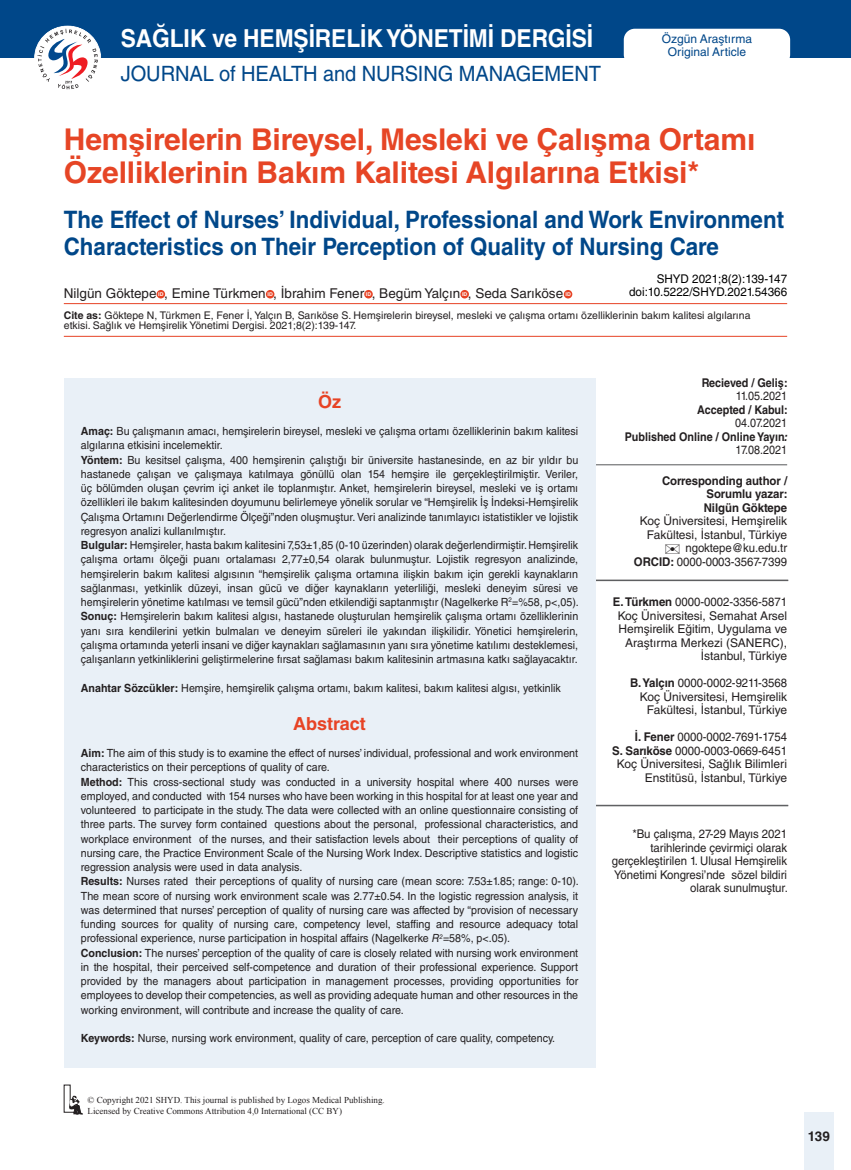
<style>
.page{position:relative;width:851px;height:1170px;background:#fff}
.page>*{position:absolute;margin:0;border:0;box-sizing:border-box;transform-origin:0 0}
.t1{font:700 30px/33px "Helvetica LT Std";letter-spacing:-.005em;color:#e64525}
.t2{font:700 24.75px "Helvetica LT Std";letter-spacing:-.005em;color:#fff;scale:.92 1}
.t3{font:700 24px/27px "Helvetica LT Std";color:#004789;scale:.93 1}
.t4{font:21.15px "Helvetica LT Std";letter-spacing:-.005em;color:#004789;scale:.95 1}
.t5{font:700 18px "Helvetica LT Std";color:#e74325}
.t6{font:13.5px "Helvetica LT Std";color:#231f20}
.t7{font:700 13.5px "Helvetica LT Std";color:#231f20}
.t8{font:12px/13.5px "Helvetica LT Std";letter-spacing:-.005em;color:#231f20;text-align:right}
.t9{font:12px/13.5px "Helvetica LT Std";letter-spacing:-.005em;color:#231f20;text-align:right;scale:.95 1}
.t10{font:700 12px "Helvetica LT Std";letter-spacing:-.005em;color:#231f20;scale:.9 1}
.t11{font:12px "Helvetica LT Std";color:#000}
.t12{font:700 12px/13.5px "Helvetica LT Std";letter-spacing:-.005em;color:#231f20;text-align:right;scale:.95 1}
.t13{font:12px "Helvetica LT Std";letter-spacing:-.005em;color:#231f20;scale:.9 1}
.t14{font:12px "Helvetica LT Std";color:#004789}
.t15{font:11.25px/14.2px "Helvetica LT Std";color:#231f20;text-align:justify;scale:.95 1}
.t16{font:10.5px/10.5px "Helvetica LT Std";color:#231f20}
.t17{font:9px/10.5px "Times New Roman";color:#231f20}
.t18{font:700 6px "Calibri";color:#fff}
.s1{font-weight:700}
.s2{font-style:italic}
</style>
<div class="page">
<div style="left:804px;top:1112px;width:29px;height:57px;background:#e9f0f7"></div>
<div style="left:0;top:0;width:850px;height:57px;background:#004789"></div>
<svg style="left:34px;top:26px;width:67px;height:64px"></svg>
<div style="left:623px;top:29px;width:167px;height:37px;background:#fff;border-radius:11px"></div>
<hr style="left:595px;top:464px;width:192px;height:1px;background:#57585a">
<hr style="left:594px;top:580px;width:194px;height:1px;background:#57585a">
<hr style="left:594px;top:805px;width:194px;height:1px;background:#57585a">
<div style="left:64px;top:378px;width:531px;height:689px;background:#e9f0f7"></div>
<svg style="left:64px;top:1084px;width:18px;height:30px"></svg>
<hr style="left:64px;top:336px;width:723px;height:1px;background:#e74325">
<hr style="left:64px;top:303px;width:723px;height:1px;background:#e74325">
<div style="left:156px;top:290px;width:9px;height:8px;background:#e74325;border-radius:50%"></div>
<div style="left:266px;top:290px;width:8px;height:8px;background:#e74325;border-radius:50%"></div>
<div style="left:364px;top:290px;width:9px;height:8px;background:#e74325;border-radius:50%"></div>
<div style="left:460px;top:290px;width:9px;height:8px;background:#e74325;border-radius:50%"></div>
<div style="left:563px;top:290px;width:9px;height:8px;background:#e74325;border-radius:50%"></div>
<p class="t2" style="left:121px;top:23px;width:514px">SAĞLIK ve HEMŞIRELIK YÖNETIMİ DERGISI</p>
<p class="t4" style="left:121px;top:61px;width:507px">JOURNAL of HEALTH and NURSING MANAGEMENT</p>
<p class="t14" style="left:661px;top:32px;width:92px">Özgün Araştırma</p>
<p class="t14" style="left:667px;top:45px;width:80px">Original Article</p>
<p class="t1" style="left:64px;top:122px;width:693px">Hemşirelerin Bireysel, Mesleki ve Çalışma Ortamı<br>Özelliklerinin Bakım Kalitesi Algılarına Etkisi*</p>
<p class="t3" style="left:64px;top:206px;width:775px">The Effect of Nurses’ Individual, Professional and Work Environment<br>Characteristics on Their Perception of Quality of Nursing Care</p>
<p class="t11" style="left:656px;top:271px;width:132px">SHYD 2021;8(2):139-147</p>
<p class="t6" style="left:64px;top:285px;width:501px">Nilgün Göktepe , Emine Türkmen , İbrahim Fener , Begüm Yalçın , Seda Sarıköse</p>
<p class="t18" style="left:158px;top:290px;width:7px">ID</p>
<p class="t18" style="left:267px;top:290px;width:7px">ID</p>
<p class="t18" style="left:366px;top:290px;width:7px">ID</p>
<p class="t18" style="left:462px;top:290px;width:7px">ID</p>
<p class="t18" style="left:565px;top:290px;width:7px">ID</p>
<p class="t11" style="left:629px;top:285px;width:159px">doi:10.5222/SHYD.2021.54366</p>
<p class="t16" style="left:64px;top:310px;width:688px"><span class="s1">Cite as:</span> Göktepe N, Türkmen E, Fener İ, Yalçın B, Sarıköse S. Hemşirelerin bireysel, mesleki ve çalışma ortamı özelliklerinin bakım kalitesi algılarına etkisi. Sağlık ve Hemşirelik Yönetimi Dergisi. 2021;8(2):139-147.</p>
<p class="t5" style="left:318px;top:391px;width:25px">Öz</p>
<p class="t15" style="left:81px;top:424px;width:525px"><span class="s1">Amaç:</span> Bu çalışmanın amacı, hemşirelerin bireysel, mesleki ve çalışma ortamı özelliklerinin bakım kalitesi algılarına etkisini incelemektir.</p>
<p class="t15" style="left:81px;top:452px;width:525px"><span class="s1">Yöntem:</span> Bu kesitsel çalışma, 400 hemşirenin çalıştığı bir üniversite hastanesinde, en az bir yıldır bu hastanede çalışan ve çalışmaya katılmaya gönüllü olan 154 hemşire ile gerçekleştirilmiştir. Veriler, üç bölümden oluşan çevrim içi anket ile toplanmıştır. Anket, hemşirelerin bireysel, mesleki ve iş ortamı özellikleri ile bakım kalitesinden doyumunu belirlemeye yönelik sorular ve “Hemşirelik İş İndeksi-Hemşirelik Çalışma Ortamını Değerlendirme Ölçeği”nden oluşmuştur. Veri analizinde tanımlayıcı istatistikler ve lojistik regresyon analizi kullanılmıştır.</p>
<p class="t15" style="left:81px;top:538px;width:525px"><span class="s1">Bulgular:</span> Hemşireler, hasta bakım kalitesini 7,53±1,85 (0-10 üzerinden) olarak değerlendirmiştir. Hemşirelik çalışma ortamı ölçeği puanı ortalaması 2,77±0,54 olarak bulunmuştur. Lojistik regresyon analizinde, hemşirelerin bakım kalitesi algısının “hemşirelik çalışma ortamına ilişkin bakım için gerekli kaynakların sağlanması, yetkinlik düzeyi, insan gücü ve diğer kaynakların yeterliliği, mesleki deneyim süresi ve hemşirelerin yönetime katılması ve temsil gücü”nden etkilendiği saptanmıştır (Nagelkerke R<sup>2</sup>=%58, p&lt;,05).</p>
<p class="t15" style="left:81px;top:609px;width:525px"><span class="s1">Sonuç:</span> Hemşirelerin bakım kalitesi algısı, hastanede oluşturulan hemşirelik çalışma ortamı özelliklerinin yanı sıra kendilerini yetkin bulmaları ve deneyim süreleri ile yakından ilişkilidir. Yönetici hemşirelerin, çalışma ortamında yeterli insani ve diğer kaynakları sağlamasının yanı sıra yönetime katılımı desteklemesi, çalışanların yetkinliklerini geliştirmelerine fırsat sağlaması bakım kalitesinin artmasına katkı sağlayacaktır.</p>
<p class="t15" style="left:81px;top:680px;width:506px"><span class="s1">Anahtar Sözcükler:</span> Hemşire, hemşirelik çalışma ortamı, bakım kalitesi, bakım kalitesi algısı, yetkinlik</p>
<p class="t5" style="left:293px;top:712px;width:74px">Abstract</p>
<p class="t15" style="left:81px;top:745px;width:525px"><span class="s1">Aim:</span> The aim of this study is to examine the effect of nurses’ individual, professional and work environment characteristics on their perceptions of quality of care.</p>
<p class="t15" style="left:81px;top:774px;width:525px"><span class="s1">Method:</span> This cross-sectional study was conducted in a university hospital where 400 nurses were employed, and conducted with 154 nurses who have been working in this hospital for at least one year and volunteered to participate in the study. The data were collected with an online questionnaire consisting of three parts. The survey form contained questions about the personal, professional characteristics, and workplace environment of the nurses, and their satisfaction levels about their perceptions of quality of nursing care, the Practice Environment Scale of the Nursing Work Index. Descriptive statistics and logistic regression analysis were used in data analysis.</p>
<p class="t15" style="left:81px;top:874px;width:525px"><span class="s1">Results:</span> Nurses rated their perceptions of quality of nursing care (mean score: 7.53±1.85; range: 0-10).<br>The mean score of nursing work environment scale was 2.77±0.54. In the logistic regression analysis, it was determined that nurses’ perception of quality of nursing care was affected by “provision of necessary funding sources for quality of nursing care, competency level, staffing and resource adequacy total professional experience, nurse participation in hospital affairs (Nagelkerke <span class="s2">R</span><sup>2</sup>=58%, p&lt;.05).</p>
<p class="t15" style="left:81px;top:945px;width:525px"><span class="s1">Conclusion:</span> The nurses’ perception of the quality of care is closely related with nursing work environment in the hospital, their perceived self-competence and duration of their professional experience. Support provided by the managers about participation in management processes, providing opportunities for employees to develop their competencies, as well as providing adequate human and other resources in the working environment, will contribute and increase the quality of care.</p>
<p class="t15" style="left:81px;top:1030px;width:501px"><span class="s1">Keywords:</span> Nurse, nursing work environment, quality of care, perception of care quality, competency.</p>
<p class="t17" style="left:88px;top:1094px;width:298px">© Copyright 2021 SHYD. This journal is published by Logos Medical Publishing.<br>Licensed by Creative Commons Attribution 4,0 International (CC BY)</p>
<p class="t10" style="left:701px;top:375px;width:97px">Recieved <span class="s2">/</span> Geliş:</p>
<p class="t13" style="left:735px;top:389px;width:58px">11.05.2021</p>
<p class="t10" style="left:697px;top:402px;width:102px">Accepted / Kabul:</p>
<p class="t13" style="left:735px;top:416px;width:59px">04.07.2021</p>
<p class="t10" style="left:624px;top:429px;width:183px">Published Online / Online Yayın<span class="s2">:</span></p>
<p class="t13" style="left:735px;top:443px;width:59px">17.08.2021</p>
<p class="t12" style="left:662px;top:473px;width:134px">Corresponding author <span class="s2">/<br></span>Sorumlu yazar:</p>
<p class="t12" style="left:703px;top:500px;width:89px">Nilgün Göktepe</p>
<p class="t8" style="left:639px;top:514px;width:149px">Koç Üniversitesi, Hemşirelik<br>Fakültesi, İstanbul, Türkiye ✉ ngoktepe@ku.edu.tr</p>
<p class="t9" style="left:634px;top:554px;width:163px"><span class="s1">ORCID:</span> 0000-0003-3567-7399</p>
<p class="t9" style="left:612px;top:595px;width:185px"><span class="s1">E. Türkmen</span> 0000-0002-3356-5871</p>
<p class="t8" style="left:617px;top:608px;width:171px">Koç Üniversitesi, Semahat Arsel<br>Hemşirelik Eğitim, Uygulama ve<br>Araştırma Merkezi (SANERC),<br>İstanbul, Türkiye</p>
<p class="t9" style="left:630px;top:676px;width:167px"><span class="s1">B. Yalçın</span> 0000-0002-9211-3568</p>
<p class="t8" style="left:639px;top:689px;width:149px;text-align:center">Koç Üniversitesi, Hemşirelik<br>Fakültesi, İstanbul, Türkiye</p>
<p class="t9" style="left:635px;top:730px;width:162px"><span class="s1">İ. Fener</span> 0000-0002-7691-1754</p>
<p class="t9" style="left:612px;top:743px;width:186px"><span class="s1">S. Sarıköse</span> 0000-0003-0669-6451</p>
<p class="t8" style="left:617px;top:757px;width:172px">Koç Üniversitesi, Sağlık Bilimleri<br>Enstitüsü, İstanbul, Türkiye</p>
<p class="t9" style="left:611px;top:827px;width:187px">*Bu çalışma, 27-29 Mayıs 2021 tarihlerinde çevirmiçi olarak gerçekleştirilen 1. Ulusal Hemşirelik<br>Yönetimi Kongresi’nde sözel bildiri olarak sunulmuştur.</p>
<p class="t7" style="left:807px;top:1128px;width:24px">139</p>
</div>
